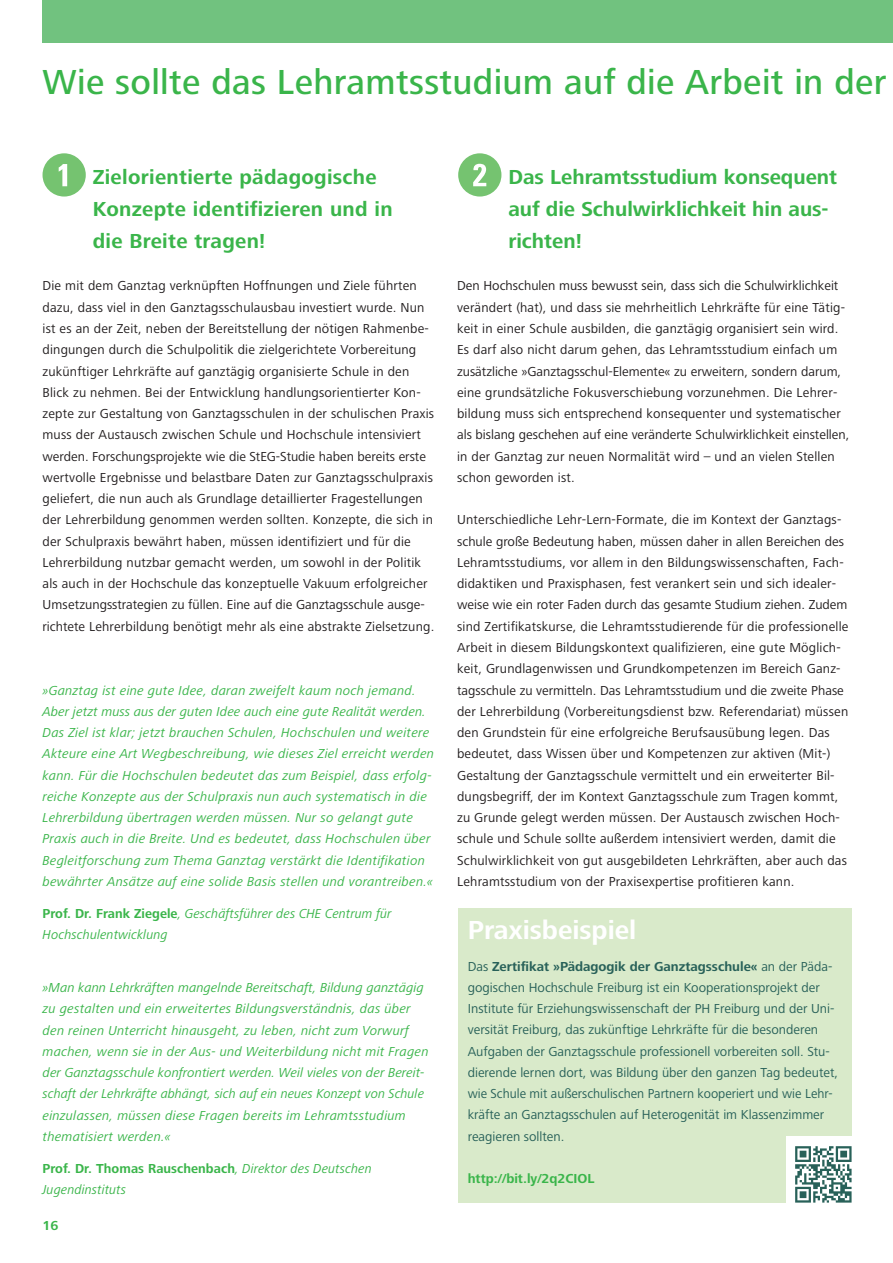
<style>
.page{position:relative;width:893px;height:1263px;background:#fff}
.page>*{position:absolute;margin:0;border:0;box-sizing:border-box;transform-origin:0 0}
.t1{font:700 54px "KONUMS";color:#75c370}
.t2{font:500 36px "Frutiger Next LT";letter-spacing:.01em;color:#3ab54a}
.t3{font:700 27px "Frutiger Next LT";color:#fff}
.t4{font:700 21px/32px "Frutiger Next LT";color:#3ab54a}
.t5{font:13.5px/21.3px "Frutiger Next LT";letter-spacing:.015em;color:#231f20}
.t6{font:italic 13.5px/21.3px "Frutiger Next LT";letter-spacing:.015em;color:#3ab54a}
.t7{font:13.5px/21.3px "Frutiger Next LT";color:#286159}
.t8{font:700 13.5px "Frutiger Next LT";color:#3ab54a}
.s1{font-weight:700}
.s2{font-weight:700;font-style:normal}
</style>
<div class="page">
<div style="left:458px;top:908px;width:393px;height:294px;background:#d9eaca"></div>
<div style="left:786px;top:1136px;width:74px;height:75px;background:#fff"></div>
<div style="left:43px;top:0;width:850px;height:43px;background:#71c27f"></div>
<svg style="left:795px;top:1146px;width:57px;height:56px"></svg>
<h2 class="t2" style="left:43px;top:70px;width:845px">Wie sollte das Lehramtsstudium auf die Arbeit in der</h2>
<h1 class="t1" style="left:43px;top:146px;width:45px">!</h1>
<h1 class="t1" style="left:458px;top:146px;width:45px">ß</h1>
<h3 class="t4" style="left:93px;top:163px;width:301px">Zielorientierte pädagogische<br>Konzepte identifizieren und in die Breite tragen!</h3>
<p class="t5" style="left:43px;top:277px;width:393px">Die mit dem Ganztag verknüpften Hoffnungen und Ziele führten dazu, dass viel in den Ganztagsschulausbau investiert wurde. Nun ist es an der Zeit, neben der Bereitstellung der nötigen Rahmenbe&shy;dingungen durch die Schulpolitik die zielgerichtete Vorbereitung zukünftiger Lehrkräfte auf ganztägig organisierte Schule in den Blick zu nehmen. Bei der Entwicklung handlungsorientierter Kon&shy;zepte zur Gestaltung von Ganztagsschulen in der schulischen Praxis muss der Austausch zwischen Schule und Hochschule intensiviert werden. Forschungsprojekte wie die StEG-Studie haben bereits erste wertvolle Ergebnisse und belastbare Daten zur Ganztagsschulpraxis geliefert, die nun auch als Grundlage detaillierter Fragestellungen der Lehrerbildung genommen werden sollten. Konzepte, die sich in der Schulpraxis bewährt haben, müssen identifiziert und für die Lehrerbildung nutzbar gemacht werden, um sowohl in der Politik als auch in der Hochschule das konzeptuelle Vakuum erfolgreicher Umsetzungsstrategien zu füllen. Eine auf die Ganztagsschule ausge&shy;richtete Lehrerbildung benötigt mehr als eine abstrakte Zielsetzung.</p>
<h3 class="t4" style="left:508px;top:163px;width:330px">Das Lehramtsstudium konsequent auf die Schulwirklichkeit hin aus&shy;richten!</h3>
<p class="t5" style="left:457px;top:277px;width:394px">Den Hochschulen muss bewusst sein, dass sich die Schulwirklichkeit verändert (hat), und dass sie mehrheitlich Lehrkräfte für eine Tätig&shy;keit in einer Schule ausbilden, die ganztägig organisiert sein wird.<br>Es darf also nicht darum gehen, das Lehramtsstudium einfach um zusätzliche »Ganztagsschul-Elemente« zu erweitern, sondern darum, eine grundsätzliche Fokusverschiebung vorzunehmen. Die Lehrer&shy;bildung muss sich entsprechend konsequenter und systematischer als bislang geschehen auf eine veränderte Schulwirklichkeit einstellen, in der Ganztag zur neuen Normalität wird – und an vielen Stellen schon geworden ist.</p>
<p class="t5" style="left:457px;top:511px;width:393px">Unterschiedliche Lehr-Lern-Formate, die im Kontext der Ganztags&shy;schule große Bedeutung haben, müssen daher in allen Bereichen des Lehramtsstudiums, vor allem in den Bildungswissenschaften, Fach&shy;didaktiken und Praxisphasen, fest verankert sein und sich idealer&shy;weise wie ein roter Faden durch das gesamte Studium ziehen. Zudem sind Zertifikatskurse, die Lehramtsstudierende für die professionelle Arbeit in diesem Bildungskontext qualifizieren, eine gute Möglich&shy;keit, Grundlagenwissen und Grundkompetenzen im Bereich Ganz&shy;tagsschule zu vermitteln. Das Lehramtsstudium und die zweite Phase der Lehrerbildung (Vorbereitungsdienst bzw. Referen dariat) müssen den Grundstein für eine erfolgreiche Berufsausübung legen. Das bedeutet, dass Wissen über und Kompetenzen zur aktiven (Mit-)<br>Gestaltung der Ganztagsschule vermittelt und ein erweiterter Bil&shy;dungsbegriff, der im Kontext Ganztagsschule zum Tragen kommt, zu Grunde gelegt werden müssen. Der Austausch zwischen Hoch&shy;schule und Schule sollte außerdem intensiviert werden, damit die Schulwirklichkeit von gut ausgebildeten Lehrkräften, aber auch das Lehramtsstudium von der Praxisexpertise profitieren kann.</p>
<h3 class="t3" style="left:468px;top:921px;width:170px">Praxisbeispiel</h3>
<p class="t7" style="left:468px;top:957px;width:372px">Das <span class="s1">Zertifikat »Pädagogik der Ganztagsschule«</span> an der Päda&shy;gogischen Hochschule Freiburg ist ein Kooperationsprojekt der Institute für Erziehungswissenschaft der PH Freiburg und der Uni&shy;versität Freiburg, das zukünftige Lehrkräfte für die besonderen Aufgaben der Ganztagsschule professionell vorbereiten soll. Stu&shy;dierende lernen dort, was Bildung über den ganzen Tag bedeutet, wie Schule mit außerschulischen Partnern kooperiert und wie Lehr&shy;kräfte an Ganztagsschulen auf Heterogenität im Klassenzimmer reagieren sollten.</p>
<p class="t8" style="left:468px;top:1174px;width:128px">http://bit.ly/2q2CIOL</p>
<p class="t6" style="left:43px;top:681px;width:393px">»Ganztag ist eine gute Idee, daran zweifelt kaum noch jemand.<br>Aber jetzt muss aus der guten Idee auch eine gute Realität werden.<br>Das Ziel ist klar; jetzt brauchen Schulen, Hochschulen und weitere Akteure eine Art Wegbeschreibung, wie dieses Ziel erreicht werden kann. Für die Hochschulen bedeutet das zum Beispiel, dass erfolg&shy;reiche Konzepte aus der Schulpraxis nun auch systematisch in die Lehrerbildung übertragen werden müssen. Nur so gelangt gute Praxis auch in die Breite. Und es bedeutet, dass Hochschulen über Begleitforschung zum Thema Ganztag verstärkt die Identifikation bewährter Ansätze auf eine solide Basis stellen und vorantreiben.«</p>
<p class="t6" style="left:43px;top:904px;width:351px"><span class="s2">Prof. Dr. Frank Ziegele</span>, Geschäftsführer des CHE Centrum für<br>Hochschulentwicklung</p>
<p class="t6" style="left:43px;top:978px;width:388px">»Man kann Lehrkräften mangelnde Bereitschaft, Bildung ganztägig zu gestalten und ein erweitertes Bildungsverständnis, das über den reinen Unterricht hinausgeht, zu leben, nicht zum Vorwurf machen, wenn sie in der Aus- und Weiterbildung nicht mit Fragen der Ganztagsschule konfrontiert werden. Weil vieles von der Bereit&shy;schaft der Lehrkräfte abhängt, sich auf ein neues Konzept von Schule einzulassen, müssen diese Fragen bereits im Lehramtsstudium thematisiert werden.«</p>
<p class="t6" style="left:43px;top:1159px;width:331px"><span class="s2">Prof. Dr. Thomas Rauschenbach</span>, Direktor des Deutschen<br>Jugendinstituts</p>
<p class="t8" style="left:43px;top:1221px;width:17px">16</p>
</div>
